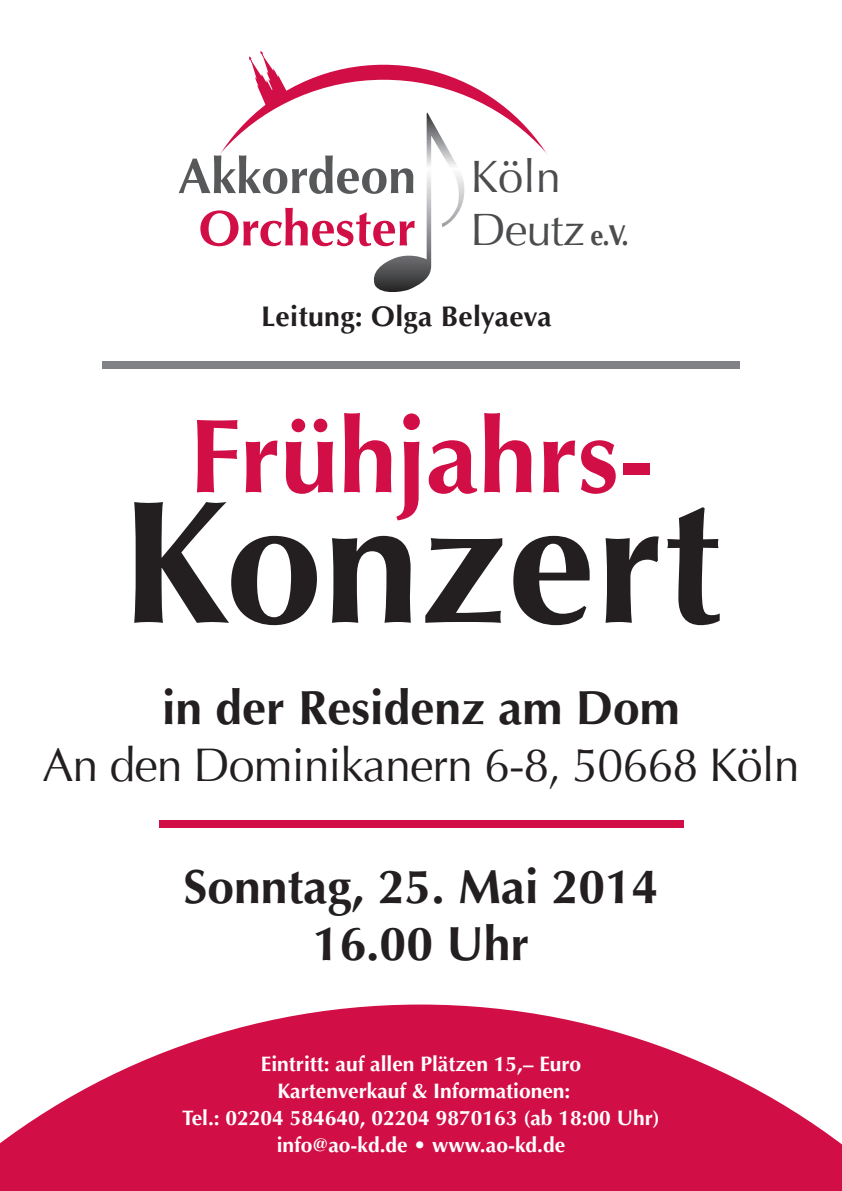
<style>
.page{position:relative;width:842px;height:1191px;background:#fff}
.page>*{position:absolute;margin:0;border:0;box-sizing:border-box;transform-origin:0 0}
.t1{font:700 175px "Optima";color:#231f20}
.t2{font:700 105px "Optima";color:#d20e46}
.t3{font:700 50px "Optima";color:#57585a}
.t4{font:700 50px "Optima";color:#d20e46}
.t5{font:700 48px "Optima";color:#231f20}
.t6{font:47px "Optima";letter-spacing:-.02em;color:#231f20}
.t7{font:45.3px "Optima";letter-spacing:-.02em;color:#4b4c4d}
.t8{font:700 28.5px "Optima";letter-spacing:.01em;color:#231f20}
.t9{font:700 21px "Optima";color:#fff}
.s1{font-weight:700;font-size:28.9px}
</style>
<div class="page">
<svg style="left:0;top:1004px;width:842px;height:187px;fill:#d20e46"></svg>
<div style="left:189px;top:65px;width:389px;height:388px;background:#d20e46;border-radius:50%"></div>
<div style="left:166px;top:80px;width:435px;height:435px;background:#fff;border-radius:50%"></div>
<svg style="left:373px;top:112px;width:91px;height:180px"></svg>
<svg style="left:249px;top:51px;width:40px;height:55px"></svg>
<div style="left:159px;top:820px;width:525px;height:7px;background:#d20e46"></div>
<div style="left:102px;top:361px;width:638px;height:8px;background:#808285"></div>
<p class="t3" style="left:178px;top:147px;width:240px">Akkordeon</p>
<p class="t4" style="left:199px;top:199px;width:219px">Orchester</p>
<p class="t7" style="left:470px;top:151px;width:92px">Köln</p>
<p class="t7" style="left:470px;top:203px;width:160px">Deutz <span class="s1">e.V.</span></p>
<p class="t8" style="left:261px;top:299px;width:292px">Leitung: Olga Belyaeva</p>
<p class="t2" style="left:189px;top:395px;width:466px">Frühjahrs-</p>
<p class="t1" style="left:122px;top:461px;width:601px">Konzert</p>
<p class="t5" style="left:162px;top:680px;width:519px">in der Residenz am Dom</p>
<p class="t6" style="left:42px;top:737px;width:759px">An den Dominikanern 6-8, 50668 Köln</p>
<p class="t5" style="left:183px;top:858px;width:476px">Sonntag, 25. Mai 2014</p>
<p class="t5" style="left:313px;top:916px;width:218px">16.00 Uhr</p>
<p class="t9" style="left:261px;top:1052px;width:322px">Eintritt: auf allen Plätzen 15,– Euro</p>
<p class="t9" style="left:277px;top:1079px;width:294px">Kartenverkauf &amp; Informationen:</p>
<p class="t9" style="left:182px;top:1106px;width:479px">Tel.: 02204 584640, 02204 9870163 (ab 18:00 Uhr)</p>
<p class="t9" style="left:277px;top:1133px;width:290px">info@ao-kd.de • www.ao-kd.de</p>
</div>
